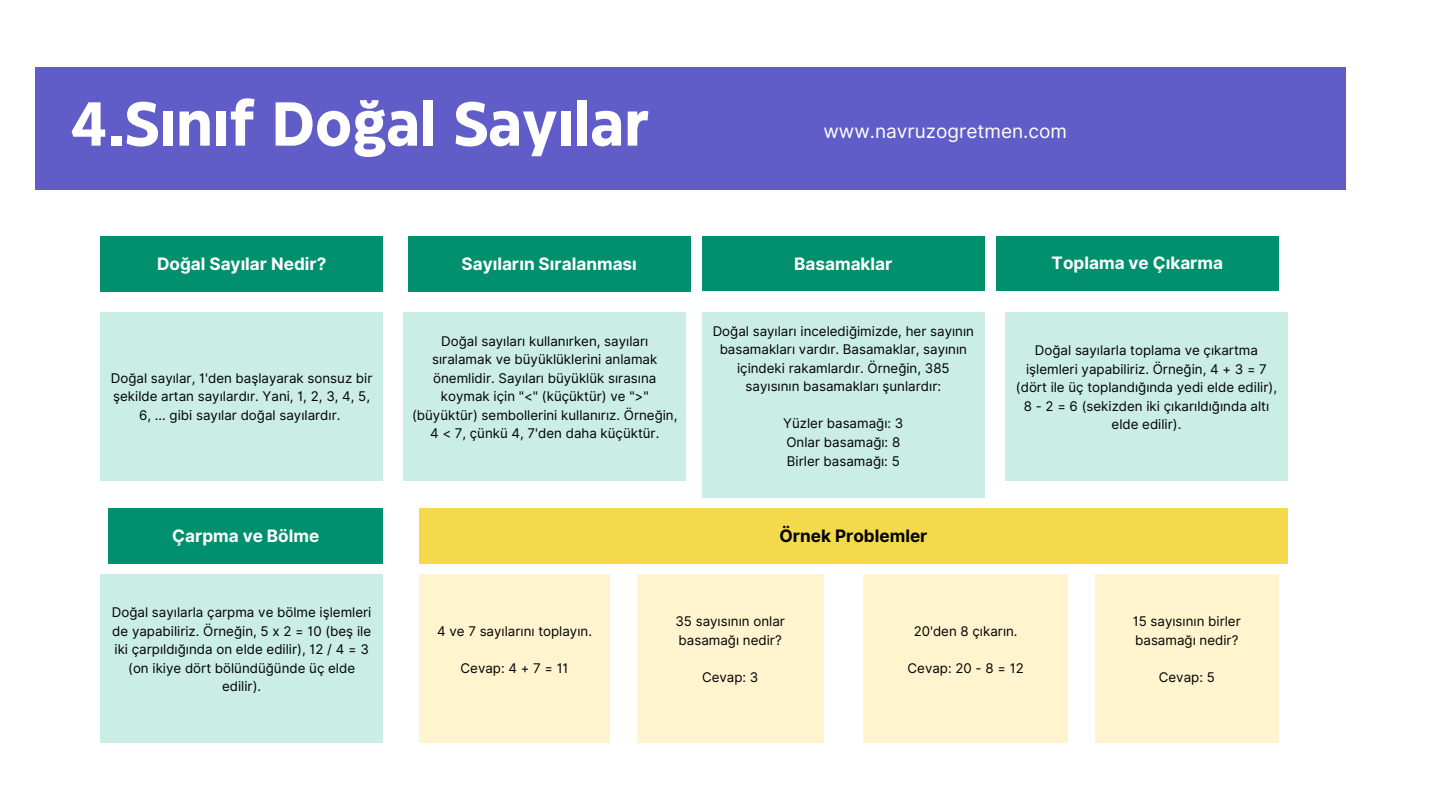
<style>
.page{position:relative;width:1440px;height:810px;background:#fff}
.page>*{position:absolute;margin:0;border:0;box-sizing:border-box;transform-origin:0 0}
.t1{font:700 61.9px "Eastman Grotesque";color:#fff}
.t2{font:19px "Inter";color:#fff}
.t3{font:700 17.1px "Inter";color:#fff}
.t4{font:700 17.1px "Inter";color:#000001}
.t5{font:13.3px/18.6px "Inter";color:#000001;text-align:center}
</style>
<div class="page">
<div style="left:108px;top:508px;width:275px;height:56px;background:#00906d"></div>
<div style="left:702px;top:236px;width:283px;height:55px;background:#00906d"></div>
<div style="left:100px;top:312px;width:283px;height:169px;background:#caede5"></div>
<div style="left:100px;top:575px;width:283px;height:168px;background:#caede5"></div>
<div style="left:702px;top:312px;width:283px;height:186px;background:#caede5"></div>
<div style="left:404px;top:312px;width:282px;height:169px;background:#caede5"></div>
<div style="left:419px;top:575px;width:191px;height:168px;background:#fff4cd"></div>
<div style="left:1005px;top:312px;width:283px;height:169px;background:#caede5"></div>
<div style="left:36px;top:67px;width:1310px;height:123px;background:#605dc8"></div>
<div style="left:408px;top:236px;width:283px;height:56px;background:#00906d"></div>
<div style="left:101px;top:236px;width:282px;height:56px;background:#00906d"></div>
<div style="left:996px;top:236px;width:283px;height:54px;background:#00906d"></div>
<div style="left:419px;top:508px;width:869px;height:56px;background:#f4d94c"></div>
<div style="left:637px;top:575px;width:186px;height:168px;background:#fff4cd"></div>
<div style="left:863px;top:575px;width:205px;height:168px;background:#fff4cd"></div>
<div style="left:1095px;top:575px;width:184px;height:168px;background:#fff4cd"></div>
<p class="t1" style="left:71px;top:100px;width:579px">4.Sınıf Doğal Sayılar</p>
<p class="t2" style="left:823px;top:119px;width:245px">www.navruzogretmen.com</p>
<p class="t3" style="left:157px;top:254px;width:171px">Doğal Sayılar Nedir?</p>
<p class="t3" style="left:462px;top:254px;width:177px">Sayıların Sıralanması</p>
<p class="t3" style="left:1052px;top:253px;width:173px">Toplama ve Çıkarma</p>
<p class="t3" style="left:794px;top:253px;width:100px">Basamaklar</p>
<p class="t5" style="left:111px;top:369px;width:263px">Doğal sayılar, 1'den başlayarak sonsuz bir şekilde artan sayılardır. Yani, 1, 2, 3, 4, 5,<br>6, ... gibi sayılar doğal sayılardır.</p>
<p class="t3" style="left:172px;top:526px;width:149px">Çarpma ve Bölme</p>
<p class="t5" style="left:112px;top:603px;width:261px">Doğal sayılarla çarpma ve bölme işlemleri de yapabiliriz. Örneğin, 5 x 2 = 10 (beş ile iki çarpıldığında on elde edilir), 12 / 4 = 3 (on ikiye dört bölündüğünde üç elde edilir).</p>
<p class="t5" style="left:412px;top:332px;width:267px">Doğal sayıları kullanırken, sayıları sıralamak ve büyüklüklerini anlamak önemlidir. Sayıları büyüklük sırasına koymak için "&lt;" (küçüktür) ve "&gt;" (büyüktür) sembollerini kullanırız. Örneğin, 4 &lt; 7, çünkü 4, 7'den daha küçüktür.</p>
<p class="t5" style="left:713px;top:322px;width:263px">Doğal sayıları incelediğimizde, her sayının basamakları vardır. Basamaklar, sayının içindeki rakamlardır. Örneğin, 385 sayısının basamakları şunlardır:</p>
<p class="t5" style="left:783px;top:414px;width:122px">Yüzler basamağı: 3</p>
<p class="t5" style="left:787px;top:433px;width:115px">Onlar basamağı: 8</p>
<p class="t5" style="left:787px;top:451px;width:114px">Birler basamağı: 5</p>
<p class="t4" style="left:779px;top:526px;width:150px">Örnek Problemler</p>
<p class="t5" style="left:1016px;top:341px;width:263px">Doğal sayılarla toplama ve çıkartma işlemleri yapabiliriz. Örneğin, 4 + 3 = 7 (dört ile üç toplandığında yedi elde edilir), 8 - 2 = 6 (sekizden iki çıkarıldığında altı elde edilir).</p>
<p class="t5" style="left:437px;top:621px;width:156px">4 ve 7 sayılarını toplayın.</p>
<p class="t5" style="left:461px;top:659px;width:109px">Cevap: 4 + 7 = 11</p>
<p class="t5" style="left:675px;top:612px;width:111px;text-align:left">35 sayısının onlar basamağı nedir?</p>
<p class="t5" style="left:702px;top:668px;width:58px">Cevap: 3</p>
<p class="t5" style="left:914px;top:621px;width:105px">20'den 8 çıkarın.</p>
<p class="t5" style="left:908px;top:659px;width:118px">Cevap: 20 - 8 = 12</p>
<p class="t5" style="left:1133px;top:612px;width:109px;text-align:left">15 sayısının birler basamağı nedir?</p>
<p class="t5" style="left:1159px;top:668px;width:58px">Cevap: 5</p>
</div>
